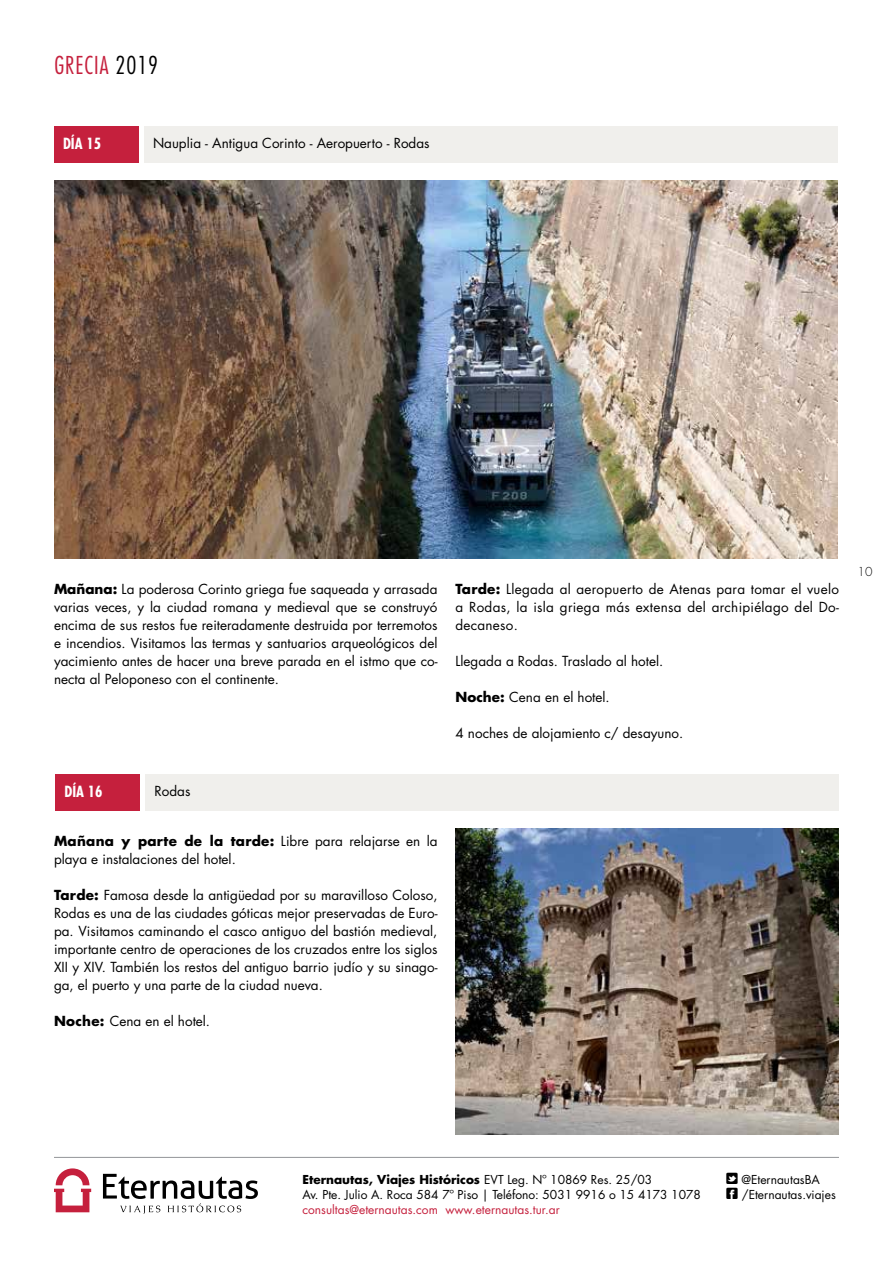
<style>
.page{position:relative;width:893px;height:1263px;background:#fff}
.page>*{position:absolute;margin:0;border:0;box-sizing:border-box;transform-origin:0 0}
.t1{font:300 condensed 24px "Futura Std";letter-spacing:.04em;color:#c5203d}
.t2{font:700 condensed 15px "Futura Std";color:#fff}
.t3{font:13.5px/18px "Futura Std";color:#000;text-align:justify}
.t4{font:12px/15px "Futura Std";color:#000}
.t5{font:12px "Futura Std";color:#c5203d}
.t6{font:300 12px "Futura Std";color:#000}
.s1{color:#000}
.s2{font-weight:700}
</style>
<div class="page">
<hr style="left:54px;top:1157px;width:785px;height:1px;background:#939598">
<svg style="left:54px;top:1168px;width:37px;height:44px"></svg>
<svg style="left:103px;top:1174px;width:155px;height:40px"></svg>
<img style="left:54px;top:180px;width:783px;height:378px">
<div style="left:54px;top:126px;width:84px;height:36px;background:#c5203d"></div>
<div style="left:144px;top:126px;width:693px;height:36px;background:#f0efec"></div>
<div style="left:56px;top:774px;width:84px;height:36px;background:#c5203d"></div>
<div style="left:146px;top:774px;width:693px;height:36px;background:#f0efec"></div>
<img style="left:455px;top:828px;width:384px;height:306px">
<h1 class="t1" style="left:54px;top:51px;width:105px">GRECIA <span class="s1">2019</span></h1>
<p class="t2" style="left:63px;top:134px;width:40px">DÍA 15</p>
<p class="t3" style="left:153px;top:135px;width:278px">Nauplia - Antigua Corinto - Aeropuerto - Rodas</p>
<p class="t3" style="left:54px;top:580px;width:385px"><span class="s2">Mañana:</span> La poderosa Corinto griega fue saqueada y arrasada varias veces, y la ciudad romana y medieval que se construyó encima de sus restos fue reiteradamente destruida por terremotos e incendios. Visitamos las termas y santuarios arqueológicos del yacimiento antes de hacer una breve parada en el istmo que co&shy;necta al Peloponeso con el continente.</p>
<p class="t3" style="left:455px;top:580px;width:385px"><span class="s2">Tarde:</span> Llegada al aeropuerto de Atenas para tomar el vuelo a Rodas, la isla griega más extensa del archipiélago del Do&shy;decaneso.</p>
<p class="t3" style="left:455px;top:652px;width:209px">Llegada a Rodas. Traslado al hotel.</p>
<p class="t3" style="left:455px;top:688px;width:156px"><span class="s2">Noche:</span> Cena en el hotel.</p>
<p class="t3" style="left:455px;top:724px;width:229px">4 noches de alojamiento c/ desayuno.</p>
<p class="t2" style="left:64px;top:782px;width:40px">DÍA 16</p>
<p class="t3" style="left:154px;top:783px;width:37px">Rodas</p>
<p class="t3" style="left:54px;top:832px;width:385px"><span class="s2">Mañana y parte de la tarde:</span> Libre para relajarse en la playa e instalaciones del hotel.</p>
<p class="t3" style="left:54px;top:886px;width:385px"><span class="s2">Tarde:</span> Famosa desde la antigüedad por su maravilloso Coloso, Rodas es una de las ciudades góticas mejor preservadas de Euro&shy;pa. Visitamos caminando el casco antiguo del bastión medieval, importante centro de operaciones de los cruzados entre los siglos XII y XIV. También los restos del antiguo barrio judío y su sinago&shy;ga, el puerto y una parte de la ciudad nueva.</p>
<p class="t3" style="left:54px;top:1012px;width:158px"><span class="s2">Noche:</span> Cena en el hotel.</p>
<p class="t6" style="left:858px;top:564px;width:16px">10</p>
<p class="t4" style="left:302px;top:1172px;width:400px"><span class="s2">Eternautas, Viajes Históricos</span> EVT Leg. Nº 10869 Res. 25/03<br>Av. Pte. Julio A. Roca 584 7º Piso | Teléfono: 5031 9916 o 15 4173 1078</p>
<p class="t5" style="left:302px;top:1202px;width:259px">consultas@eternautas.com www.eternautas.tur.ar</p>
<p class="t4" style="left:741px;top:1172px;width:80px">@EternautasBA</p>
<p class="t4" style="left:726px;top:1187px;width:111px">❑ /Eternautas.viajes</p>
</div>
